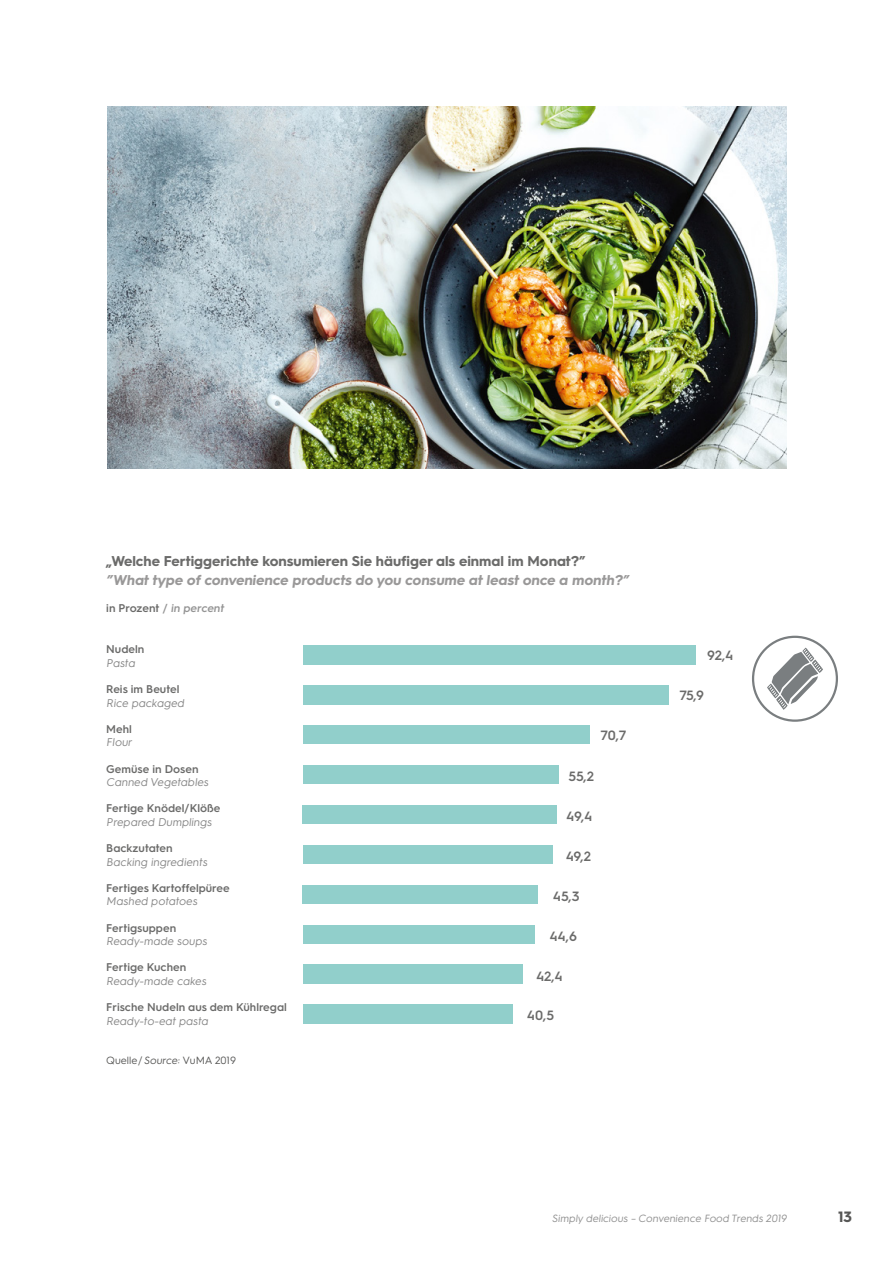
<style>
.page{position:relative;width:893px;height:1263px;background:#fff}
.page>*{position:absolute;margin:0;border:0;box-sizing:border-box;transform-origin:0 0}
.t1{font:700 15px "Hurme Geometric Sans 3";color:#575756}
.t2{font:700 14.25px "Hurme Geometric Sans 3";color:#6b6b6a}
.t3{font:700 14.25px "Hurme Geometric Sans 3";color:#999898}
.t4{font:600 13.5px "Hurme Geometric Sans 3";letter-spacing:-.005em;color:#6b6b6a}
.t5{font:600 11.25px "Hurme Geometric Sans 3";color:#6b6b6a}
.t6{font:11.25px "Hurme Geometric Sans 3";color:#878787}
.t7{font:600 11.25px "Hurme Geometric Sans 3";color:#949494}
.t8{font:10.5px "Hurme Geometric Sans 3";color:#909090}
.t9{font:10.5px "Hurme Geometric Sans 3";color:#575756}
.s1{color:#6b6b6a}
</style>
<div class="page">
<div style="left:303px;top:805px;width:254px;height:19px;background:#91cfcb"></div>
<div style="left:303px;top:645px;width:393px;height:19px;background:#91cfcb"></div>
<div style="left:303px;top:685px;width:365px;height:19px;background:#91cfcb"></div>
<div style="left:303px;top:725px;width:286px;height:19px;background:#91cfcb"></div>
<div style="left:303px;top:765px;width:256px;height:19px;background:#91cfcb"></div>
<div style="left:303px;top:885px;width:235px;height:19px;background:#91cfcb"></div>
<div style="left:303px;top:845px;width:249px;height:19px;background:#91cfcb"></div>
<div style="left:303px;top:964px;width:220px;height:20px;background:#91cfcb"></div>
<div style="left:303px;top:925px;width:232px;height:19px;background:#91cfcb"></div>
<div style="left:303px;top:1004px;width:209px;height:20px;background:#91cfcb"></div>
<img style="left:108px;top:106px;width:679px;height:363px">
<div style="left:752px;top:636px;width:86px;height:86px;border:2px solid #7a7e80;border-radius:50%"></div>
<svg style="left:767px;top:648px;width:56px;height:62px"></svg>
<p class="t2" style="left:106px;top:551px;width:481px">„Welche Fertiggerichte konsumieren Sie häufiger als einmal im Monat?”</p>
<p class="t3" style="left:106px;top:570px;width:526px">”What type of convenience products do you consume at least once a month?”</p>
<p class="t7" style="left:106px;top:600px;width:121px"><span class="s1">in Prozent</span> / in percent</p>
<p class="t5" style="left:106px;top:641px;width:40px">Nudeln</p>
<p class="t6" style="left:106px;top:655px;width:32px">Pasta</p>
<p class="t5" style="left:106px;top:681px;width:75px">Reis im Beutel</p>
<p class="t6" style="left:106px;top:695px;width:81px">Rice packaged</p>
<p class="t5" style="left:106px;top:721px;width:27px">Mehl</p>
<p class="t6" style="left:106px;top:734px;width:29px">Flour</p>
<p class="t5" style="left:106px;top:761px;width:94px">Gemüse in Dosen</p>
<p class="t6" style="left:106px;top:774px;width:105px">Canned Vegetables</p>
<p class="t5" style="left:106px;top:800px;width:116px">Fertige Knödel/Klöße</p>
<p class="t6" style="left:106px;top:814px;width:109px">Prepared Dumplings</p>
<p class="t5" style="left:106px;top:840px;width:68px">Backzutaten</p>
<p class="t6" style="left:106px;top:854px;width:104px">Backing ingredients</p>
<p class="t5" style="left:106px;top:880px;width:125px">Fertiges Kartoffelpüree</p>
<p class="t6" style="left:106px;top:893px;width:94px">Mashed potatoes</p>
<p class="t5" style="left:106px;top:920px;width:71px">Fertigsuppen</p>
<p class="t6" style="left:106px;top:933px;width:104px">Ready-made soups</p>
<p class="t5" style="left:106px;top:959px;width:81px">Fertige Kuchen</p>
<p class="t6" style="left:106px;top:973px;width:103px">Ready-made cakes</p>
<p class="t5" style="left:106px;top:999px;width:182px">Frische Nudeln aus dem Kühlregal</p>
<p class="t6" style="left:106px;top:1013px;width:105px">Ready-to-eat pasta</p>
<p class="t9" style="left:106px;top:1053px;width:131px">Quelle/Source: VuMA 2019</p>
<p class="t4" style="left:601px;top:726px;width:27px">70,7</p>
<p class="t4" style="left:568px;top:767px;width:27px">55,2</p>
<p class="t4" style="left:566px;top:806px;width:28px">49,4</p>
<p class="t4" style="left:566px;top:846px;width:27px">49,2</p>
<p class="t4" style="left:553px;top:886px;width:28px">45,3</p>
<p class="t4" style="left:549px;top:926px;width:29px">44,6</p>
<p class="t4" style="left:536px;top:966px;width:28px">42,4</p>
<p class="t4" style="left:527px;top:1006px;width:29px">40,5</p>
<p class="t4" style="left:707px;top:646px;width:28px">92,4</p>
<p class="t4" style="left:679px;top:686px;width:26px">75,9</p>
<p class="t8" style="left:552px;top:1211px;width:238px">Simply delicious – Convenience Food Trends 2019</p>
<h1 class="t1" style="left:838px;top:1206px;width:15px">13</h1>
</div>
